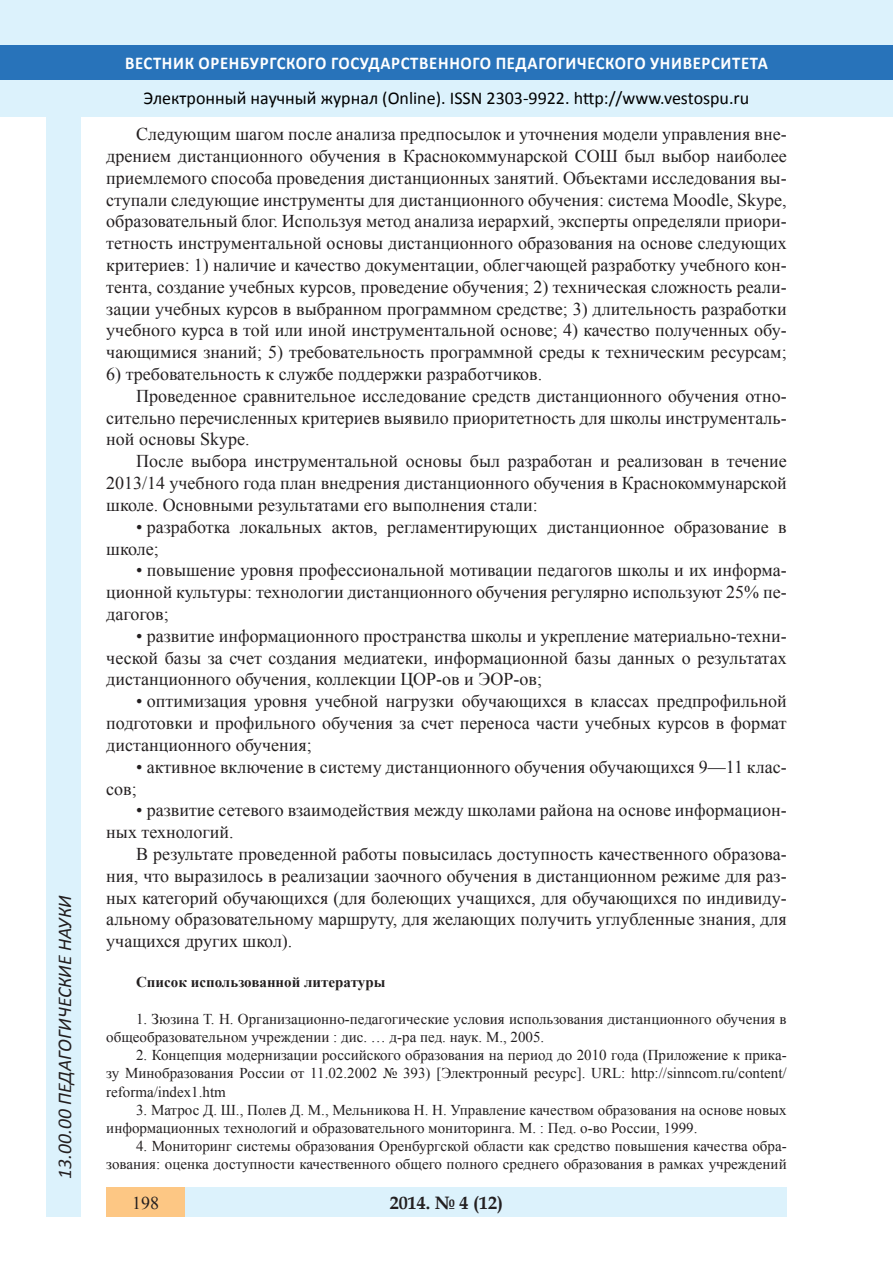
<style>
.page{position:relative;width:893px;height:1263px;background:#fff}
.page>*{position:absolute;margin:0;border:0;box-sizing:border-box;transform-origin:0 0}
.t1{font:italic 19.5px "Calibri";color:#231f20}
.Стиль2{font:18px/21.8px "Times New Roman";color:#231f20;text-align:justify}
.t2{font:18px "Calibri";color:#000}
.t3{font:700 18px "Calibri";letter-spacing:.04em;color:#fff;scale:.93 1}
.t4{font:700 18px "Book Antiqua";color:#231f20}
.литература{font:15px/18.1px "Times New Roman";color:#231f20}
.литература-2{font:700 15px "Times New Roman";color:#231f20}
</style>
<div class="page">
<div style="left:0;top:0;width:893px;height:116px;background:#dcf2fc"></div>
<div style="left:0;top:45px;width:893px;height:34px;background:#2873ba"></div>
<div style="left:106px;top:1188px;width:681px;height:29px;background:#dcf2fc"></div>
<div style="left:106px;top:1188px;width:79px;height:29px;background:#fdc784"></div>
<div style="left:47px;top:116px;width:34px;height:1101px;background:#dcf2fc"></div>
<p class="t1" style="left:51px;top:1179px;width:285px;rotate:-90deg">13.00.00 ПЕДАГОГИЧЕСКИЕ НАУКИ</p>
<p class="t3" style="left:125px;top:50px;width:693px">ВЕСТНИК ОРЕНБУРГСКОГО ГОСУДАРСТВЕННОГО ПЕДАГОГИЧЕСКОГО УНИВЕРСИТЕТА</p>
<p class="t2" style="left:144px;top:85px;width:607px">Электронный научный журнал (Online). ISSN 2303-9922. http://www.vestospu.ru</p>
<p class="Стиль2" style="left:106px;top:123px;width:682px;text-indent:30px">Следующим шагом после анализа предпосылок и уточнения модели управления вне&shy;дрением дистанционного обучения в Краснокоммунарской СОШ был выбор наиболее приемлемого способа проведения дистанционных занятий. Объектами исследования вы&shy;ступали следующие инструменты для дистанционного обучения: система Moodle, Skype, образовательный блог. Используя метод анализа иерархий, эксперты определяли приори&shy;тетность инструментальной основы дистанционного образования на основе следующих критериев: 1) наличие и качество документации, облегчающей разработку учебного кон&shy;тента, создание учебных курсов, проведение обучения; 2) техническая сложность реали&shy;зации учебных курсов в выбранном программном средстве; 3) длительность разработки учебного курса в той или иной инструментальной основе; 4) качество полученных обу&shy;чающимися знаний; 5) требовательность программной среды к техническим ресурсам;</p>
<p class="Стиль2" style="left:106px;top:363px;width:437px">6) требовательность к службе поддержки разработчиков.</p>
<p class="Стиль2" style="left:106px;top:384px;width:682px;text-indent:30px">Проведенное сравнительное исследование средств дистанционного обучения отно&shy;сительно перечисленных критериев выявило приоритетность для школы инструменталь&shy;ной основы Skype.</p>
<p class="Стиль2" style="left:106px;top:450px;width:682px;text-indent:30px">После выбора инструментальной основы был разработан и реализован в течение 2013/14 учебного года план внедрения дистанционного обучения в Краснокоммунарской школе. Основными результатами его выполнения стали:</p>
<p class="Стиль2" style="left:106px;top:515px;width:682px;text-indent:30px">• разработка локальных актов, регламентирующих дистанционное образование в школе;</p>
<p class="Стиль2" style="left:106px;top:559px;width:682px;text-indent:30px">• повышение уровня профессиональной мотивации педагогов школы и их информа&shy;ционной культуры: технологии дистанционного обучения регулярно используют 25% пе&shy;дагогов;</p>
<p class="Стиль2" style="left:106px;top:624px;width:682px;text-indent:30px">• развитие информационного пространства школы и укрепление материально-техни&shy;ческой базы за счет создания медиатеки, информационной базы данных о результатах дистанционного обучения, коллекции ЦОР-ов и ЭОР-ов;</p>
<p class="Стиль2" style="left:106px;top:690px;width:682px;text-indent:30px">• оптимизация уровня учебной нагрузки обучающихся в классах предпрофильной подготовки и профильного обучения за счет переноса части учебных курсов в формат дистанционного обучения;</p>
<p class="Стиль2" style="left:106px;top:755px;width:682px;text-indent:30px">• активное включение в систему дистанционного обучения обучающихся 9—11 клас&shy;сов;</p>
<p class="Стиль2" style="left:106px;top:799px;width:682px;text-indent:30px">• развитие сетевого взаимодействия между школами района на основе информацион&shy;ных технологий.</p>
<p class="Стиль2" style="left:106px;top:842px;width:682px;text-indent:30px">В результате проведенной работы повысилась доступность качественного образова&shy;ния, что выразилось в реализации заочного обучения в дистанционном режиме для раз&shy;ных категорий обучающихся (для болеющих учащихся, для обучающихся по индивиду&shy;альному образовательному маршруту, для желающих получить углубленные знания, для учащихся других школ).</p>
<p class="литература-2" style="left:136px;top:971px;width:251px">Список использованной литературы</p>
<p class="литература" style="left:106px;top:1009px;width:682px;text-indent:30px">1. Зюзина Т. Н. Организационно-педагогические условия использования дистанционного обучения в общеобразовательном учреждении : дис. … д-ра пед. наук. М., 2005.</p>
<p class="литература" style="left:106px;top:1045px;width:682px;text-align:justify;text-indent:30px">2. Концепция модернизации российского образования на период до 2010 года (Приложение к прика&shy;зу Минобразования России от 11.02.2002 № 393) [Электронный ресурс]. URL: http://sinncom.ru/content/ reforma/index1.htm</p>
<p class="литература" style="left:106px;top:1100px;width:682px;text-indent:30px">3. Матрос Д. Ш., Полев Д. М., Мельникова Н. Н. Управление качеством образования на основе новых информационных технологий и образовательного мониторинга. М. : Пед. о-во России, 1999.</p>
<p class="литература" style="left:106px;top:1137px;width:682px;text-align:right">4. Мониторинг системы образования Оренбургской области как средство повышения качества обра&shy;зования: оценка доступности качественного общего полного среднего образования в рамках учреждений</p>
<p class="Стиль2" style="left:132px;top:1191px;width:28px">198</p>
<p class="t4" style="left:390px;top:1190px;width:115px">2014. № 4 (12)</p>
</div>
